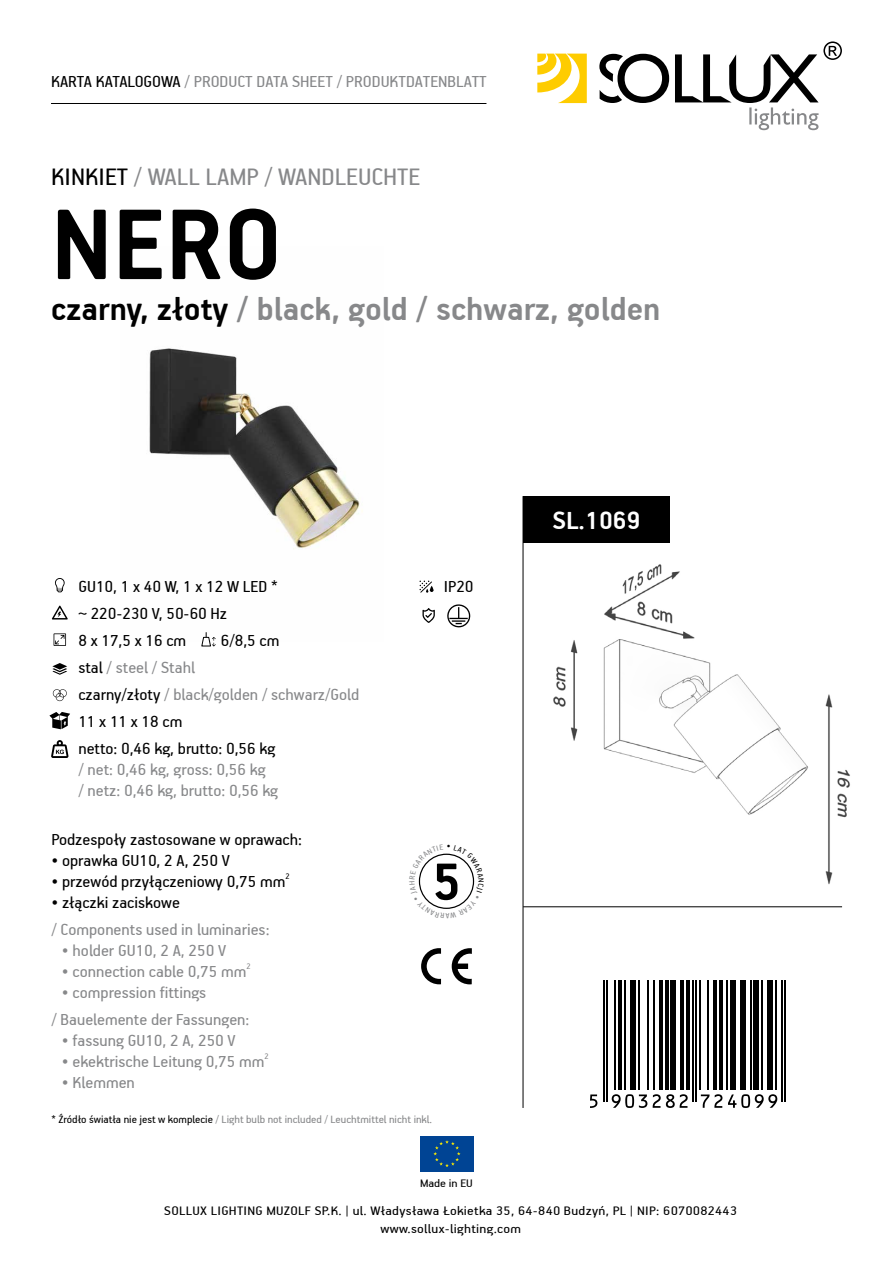
<style>
.page{position:relative;width:893px;height:1263px;background:#fff}
.page>*{position:absolute;margin:0;border:0;box-sizing:border-box;transform-origin:0 0}
.t1{font:700 112.5px "PF Handbook Pro";color:#000}
.t2{font:700 58.65px "PF Handbook Pro";color:#000}
.t3{font:700 36px "PF Handbook Pro";color:#87888a}
.t4{font:700 28.05px "PF Handbook Pro";color:#fff}
.t5{font:27px "PF Handbook Pro";color:#87888a}
.t6{font:18px/27px "PF Handbook Pro";color:#87888a}
.t7{font:18px/27px "PF Handbook Pro";color:#000}
.t8{font:13.95px/18px "PF Handbook Pro";letter-spacing:.02em;color:#000;text-align:center;scale:1.08 1}
.t9{font:12.3px "PF Handbook Pro";color:#000;scale:1.08 1}
.t10{font:12px "PF Handbook Pro";color:#87888a}
.s1{color:#000}
.s2{color:#87888a}
</style>
<div class="page">
<svg style="left:537px;top:54px;width:50px;height:49px"></svg>
<svg style="left:599px;top:41px;width:243px;height:89px"></svg>
<hr style="left:51px;top:103px;width:435px;height:1px;background:#000">
<div style="left:420px;top:1136px;width:54px;height:35px;background:#004494"></div>
<svg style="left:433px;top:1140px;width:28px;height:27px"></svg>
<img style="left:149px;top:348px;width:214px;height:201px">
<img style="left:470px;top:496px;width:380px;height:441px">
<svg style="left:50px;top:712px;width:20px;height:17px"></svg>
<svg style="left:201px;top:632px;width:15px;height:15px"></svg>
<svg style="left:597px;top:980px;width:189px;height:128px"></svg>
<hr style="left:603px;top:980px;width:1px;height:121px;background:#000">
<hr style="left:607px;top:980px;width:1px;height:121px;background:#000">
<hr style="left:614px;top:980px;width:2px;height:110px;background:#000">
<hr style="left:618px;top:980px;width:4px;height:110px;background:#000">
<hr style="left:624px;top:980px;width:2px;height:110px;background:#000">
<div style="left:630px;top:980px;width:5px;height:110px;background:#000"></div>
<hr style="left:638px;top:980px;width:1px;height:110px;background:#000">
<hr style="left:647px;top:980px;width:2px;height:110px;background:#000">
<hr style="left:653px;top:980px;width:2px;height:110px;background:#000">
<hr style="left:659px;top:980px;width:3px;height:110px;background:#000">
<hr style="left:665px;top:980px;width:3px;height:110px;background:#000">
<div style="left:671px;top:980px;width:5px;height:110px;background:#000"></div>
<hr style="left:680px;top:980px;width:4px;height:110px;background:#000">
<hr style="left:686px;top:980px;width:3px;height:110px;background:#000">
<hr style="left:692px;top:980px;width:1px;height:121px;background:#000">
<hr style="left:696px;top:980px;width:1px;height:121px;background:#000">
<hr style="left:700px;top:980px;width:1px;height:110px;background:#000">
<hr style="left:707px;top:980px;width:2px;height:110px;background:#000">
<hr style="left:713px;top:980px;width:3px;height:110px;background:#000">
<hr style="left:719px;top:980px;width:3px;height:110px;background:#000">
<hr style="left:727px;top:980px;width:1px;height:110px;background:#000">
<div style="left:730px;top:980px;width:6px;height:110px;background:#000"></div>
<div style="left:740px;top:980px;width:6px;height:110px;background:#000"></div>
<hr style="left:750px;top:980px;width:1px;height:110px;background:#000">
<div style="left:754px;top:980px;width:5px;height:110px;background:#000"></div>
<hr style="left:761px;top:980px;width:2px;height:110px;background:#000">
<div style="left:767px;top:980px;width:5px;height:110px;background:#000"></div>
<hr style="left:775px;top:980px;width:1px;height:110px;background:#000">
<hr style="left:781px;top:980px;width:1px;height:121px;background:#000">
<hr style="left:785px;top:980px;width:1px;height:121px;background:#000">
<svg style="left:590px;top:1094px;width:7px;height:14px"></svg>
<svg style="left:612px;top:1094px;width:35px;height:14px"></svg>
<svg style="left:653px;top:1094px;width:35px;height:14px"></svg>
<svg style="left:701px;top:1094px;width:21px;height:14px"></svg>
<svg style="left:728px;top:1094px;width:49px;height:14px"></svg>
<div style="left:523px;top:496px;width:147px;height:46px;background:#000"></div>
<svg style="left:51px;top:740px;width:18px;height:18px"></svg>
<svg style="left:54px;top:633px;width:12px;height:13px"></svg>
<svg style="left:55px;top:578px;width:10px;height:14px"></svg>
<svg style="left:52px;top:663px;width:15px;height:12px"></svg>
<svg style="left:53px;top:689px;width:14px;height:12px"></svg>
<svg style="left:52px;top:606px;width:16px;height:13px"></svg>
<svg style="left:419px;top:581px;width:15px;height:12px"></svg>
<svg style="left:447px;top:604px;width:23px;height:24px"></svg>
<svg style="left:422px;top:608px;width:13px;height:15px"></svg>
<svg style="left:452px;top:948px;width:20px;height:36px"></svg>
<svg style="left:421px;top:948px;width:20px;height:36px"></svg>
<hr style="left:523px;top:496px;width:1px;height:612px;background:#000">
<hr style="left:523px;top:906px;width:319px;height:1px;background:#000">
<svg style="left:418px;top:844px;width:66px;height:74px"></svg>
<p class="t6" style="left:51px;top:67px;width:313px"><span class="s1">KARTA KATALOGOWA</span> / PRODUCT DATA SHEET / Produktdate</p>
<p class="t6" style="left:438px;top:67px;width:27px">nblatt</p>
<p class="t5" style="left:51px;top:160px;width:284px"><span class="s1">Kinkiet</span> / Wall lamp / Wandleu</p>
<p class="t5" style="left:372px;top:160px;width:48px">chte</p>
<p class="t1" style="left:51px;top:176px;width:233px">NERO</p>
<p class="t3" style="left:51px;top:287px;width:611px"><span class="s1">czarny, złoty</span> / black, gold / schwarz, golden</p>
<p class="t7" style="left:78px;top:572px;width:201px">GU10, 1 x 40 W, 1 x 12 W LED * ~ 220-230 V, 50-60 Hz<br>8 x 17,5 x 16 cm</p>
<p class="t7" style="left:221px;top:626px;width:60px">6/8,5 cm</p>
<p class="t7" style="left:78px;top:653px;width:282px">stal <span class="s2">/ steel / Stahl<br></span>czarny/złoty <span class="s2">/ black/golden / schwarz/Gold<br></span>11 x 11 x 18 cm<br>netto: 0,46 kg, brutto: 0,56 kg</p>
<p class="t6" style="left:78px;top:758px;width:201px;line-height:21px">/ net: 0,46 kg, gross: 0,56 kg<br>/ netz: 0,46 kg, brutto: 0,56 kg</p>
<p class="t7" style="left:51px;top:825px;width:252px">Podzespoły zastosowane w oprawach:</p>
<p class="t7" style="left:51px;top:846px;width:180px">• oprawka GU10, 2 A, 250 V</p>
<p class="t7" style="left:51px;top:867px;width:240px">• przewód przyłączeniowy 0,75 mm<sup>2</sup></p>
<p class="t6" style="left:51px;top:888px;width:220px"><span class="s1">• złączki zaciskowe<br></span>/ Components used in luminaries:</p>
<p class="t6" style="left:62px;top:936px;width:166px">• holder GU10, 2 A, 250 V</p>
<p class="t6" style="left:62px;top:957px;width:190px">• connection cable 0,75 mm<sup>2</sup></p>
<p class="t6" style="left:51px;top:978px;width:199px;text-indent:11px">• compression fittings<br>/ Bauelemente der Fassungen:</p>
<p class="t6" style="left:62px;top:1026px;width:175px">• fassung GU10, 2 A, 250 V</p>
<p class="t6" style="left:62px;top:1047px;width:208px">• ekektrische Leitung 0,75 mm<sup>2</sup></p>
<p class="t6" style="left:62px;top:1068px;width:74px">• Klemmen</p>
<p class="t7" style="left:444px;top:572px;width:31px">IP20</p>
<p class="t2" style="left:432px;top:846px;width:31px">5</p>
<p class="t10" style="left:51px;top:1112px;width:382px"><span class="s1">* Źródło światła nie jest w komplecie</span> / Light bulb not included / Leuchtmittel nicht inkl.</p>
<p class="t4" style="left:552px;top:503px;width:90px">SL.1069</p>
<p class="t9" style="left:420px;top:1176px;width:50px">Made in EU</p>
<p class="t8" style="left:164px;top:1201px;width:532px">SOLLUX LIGHTING MUZOLF SP.K. | ul. Władysława Łokietka 35, 64-840 Budzyń, PL | NIP: 6070082443 www.sollux-lighting.com</p>
</div>
